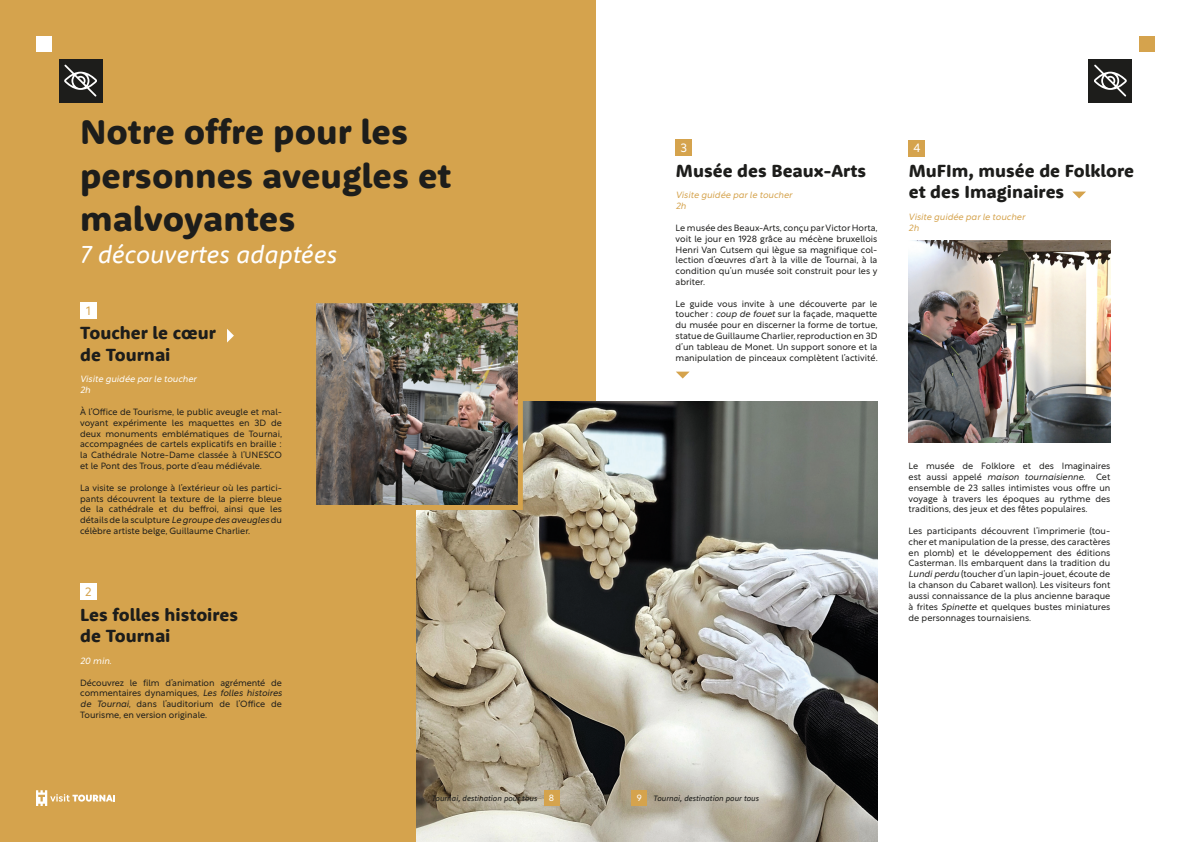
<style>
.page{position:relative;width:1191px;height:842px;background:#fff}
.page>*{position:absolute;margin:0;border:0;box-sizing:border-box;transform-origin:0 0}
.h2__Titre_2__FR{font:800 35.5px "Rooney Sans";color:#1d1d1b}
.Tous_les_titres{font:800 35.5px "Rooney Sans";color:#1d1d1b}
.Tous_les_titres-2{font:italic 25.4px "Rooney Sans";color:#fff}
.Tous_les_titres-3{font:800 18.1px/21.6px "Rooney Sans";color:#1d1d1b}
.t1{font:300 12px "Rustica";color:#d5a34d}
.t2{font:300 12px "Rustica";color:#fff}
.Corps_de_texte{font:300 9px/10.8px "Rustica";color:#1d1d1b;text-align:justify}
.Corps_de_texte-2{font:italic 300 9px/10.8px "Rustica";color:#d5a34d}
.Corps_de_texte-3{font:italic 300 9px/10.8px "Rustica";color:#fff}
.t3{font:300 9px "Rustica";color:#fff}
.t4{font:italic 8px "Rooney Sans";color:#1d1d1b}
.s1{font-style:italic}
</style>
<div class="page">
<div style="left:0;top:0;width:595px;height:842px;background:#d5a34d"></div>
<div style="left:59px;top:59px;width:43px;height:43px;background:#1d1d1b"></div>
<svg style="left:64px;top:65px;width:33px;height:32px"></svg>
<div style="left:80px;top:302px;width:17px;height:17px;background:#fff"></div>
<div style="left:80px;top:583px;width:17px;height:17px;background:#fff"></div>
<img style="left:417px;top:402px;width:460px;height:440px">
<img style="left:316px;top:303px;width:209px;height:209px">
<div style="left:675px;top:139px;width:17px;height:17px;background:#d5a34d"></div>
<svg style="left:676px;top:372px;width:13px;height:6px"></svg>
<svg style="left:1073px;top:192px;width:13px;height:6px"></svg>
<svg style="left:227px;top:329px;width:7px;height:14px"></svg>
<div style="left:908px;top:140px;width:17px;height:17px;background:#d5a34d"></div>
<img style="left:908px;top:241px;width:202px;height:201px">
<div style="left:631px;top:790px;width:16px;height:16px;background:#d5a34d"></div>
<div style="left:543px;top:790px;width:16px;height:16px;background:#d5a34d"></div>
<svg style="left:36px;top:790px;width:79px;height:16px"></svg>
<div style="left:1139px;top:36px;width:16px;height:16px;background:#d5a34d"></div>
<div style="left:36px;top:36px;width:16px;height:16px;background:#fff"></div>
<div style="left:1088px;top:59px;width:44px;height:43px;background:#1d1d1b"></div>
<svg style="left:1094px;top:65px;width:33px;height:32px"></svg>
<p class="Tous_les_titres" style="left:80px;top:109px;width:329px">Notre offre pour les</p>
<p class="h2__Titre_2__FR" style="left:80px;top:152px;width:373px">personnes aveugles et</p>
<p class="h2__Titre_2__FR" style="left:80px;top:195px;width:217px">malvoyantes</p>
<p class="Tous_les_titres-2" style="left:81px;top:238px;width:258px">7 découvertes adaptées</p>
<p class="t1" style="left:86px;top:300px;width:6px">1</p>
<p class="Tous_les_titres-3" style="left:80px;top:322px;width:137px">Toucher le cœur de Tournai</p>
<p class="Corps_de_texte-3" style="left:80px;top:373px;width:118px">Visite guidée par le toucher<br>2h</p>
<p class="Corps_de_texte" style="left:80px;top:405px;width:203px">À l’Office de Tourisme, le public aveugle et mal&shy;voyant expérimente les maquettes en 3D de deux monuments emblématiques de Tournai, accompagnées de cartels explicatifs en braille : la Cathédrale Notre-Dame classée à l’UNESCO et le Pont des Trous, porte d’eau médiévale.</p>
<p class="Corps_de_texte" style="left:80px;top:481px;width:203px">La visite se prolonge à l’extérieur où les partici&shy;pants découvrent la texture de la pierre bleue de la cathédrale et du beffroi, ainsi que les détails de la sculpture <span class="s1">Le groupe des aveugles</span> du célèbre artiste belge, Guillaume Charlier.</p>
<p class="t1" style="left:85px;top:581px;width:8px">2</p>
<p class="Tous_les_titres-3" style="left:80px;top:603px;width:159px">Les folles histoires de Tournai</p>
<p class="Corps_de_texte-3" style="left:80px;top:654px;width:33px">20 min.</p>
<p class="Corps_de_texte" style="left:80px;top:676px;width:203px">Découvrez le film d’animation agrémenté de commentaires dynamiques, <span class="s1">Les folles histoires de Tournai</span>, dans l’auditorium de l’Office de Tourisme, en version originale.</p>
<p class="t2" style="left:680px;top:137px;width:8px">3</p>
<p class="Tous_les_titres-3" style="left:676px;top:159px;width:192px">Musée des Beaux-Arts</p>
<p class="Corps_de_texte-2" style="left:676px;top:189px;width:118px">Visite guidée par le toucher<br>2h</p>
<p class="Corps_de_texte" style="left:675px;top:221px;width:204px">Le musée des Beaux-Arts, conçu par Victor Horta, voit le jour en 1928 grâce au mécène bruxellois Henri Van Cutsem qui lègue sa magnifique col&shy;lection d’œuvres d’art à la ville de Tournai, à la condition qu’un musée soit construit pour les y abriter.</p>
<p class="Corps_de_texte" style="left:675px;top:297px;width:204px">Le guide vous invite à une découverte par le toucher : <span class="s1">coup de fouet</span> sur la façade, maquette du musée pour en discerner la forme de tortue, statue de Guillaume Charlier, reproduction en 3D d’un tableau de Monet. Un support sonore et la manipulation de pinceaux complètent l’activité.</p>
<p class="t4" style="left:432px;top:793px;width:107px">Tournai, destination pour tous</p>
<p class="t3" style="left:549px;top:790px;width:7px">8</p>
<p class="t3" style="left:637px;top:790px;width:7px">9</p>
<p class="t4" style="left:653px;top:793px;width:107px">Tournai, destination pour tous</p>
<p class="t2" style="left:913px;top:138px;width:9px">4</p>
<p class="Tous_les_titres-3" style="left:908px;top:159px;width:227px">MuFIm, musée de Folklore et des Imaginaires</p>
<p class="Corps_de_texte-2" style="left:908px;top:210px;width:118px">Visite guidée par le toucher<br>2h</p>
<p class="Corps_de_texte" style="left:908px;top:459px;width:203px">Le musée de Folklore et des Imaginaires est aussi appelé <span class="s1">maison tournaisienne</span>. Cet ensemble de 23 salles intimistes vous offre un voyage à travers les époques au rythme des traditions, des jeux et des fêtes populaires.</p>
<p class="Corps_de_texte" style="left:908px;top:524px;width:203px">Les participants découvrent l’imprimerie (tou&shy;cher et manipulation de la presse, des caractères en plomb) et le développement des éditions Casterman. Ils embarquent dans la tradition du <span class="s1">Lundi perdu</span> (toucher d’un lapin-jouet, écoute de la chanson du Cabaret wallon). Les visiteurs font aussi connaissance de la plus ancienne baraque à frites <span class="s1">Spinette</span> et quelques bustes miniatures de personnages tournaisiens.</p>
</div>
